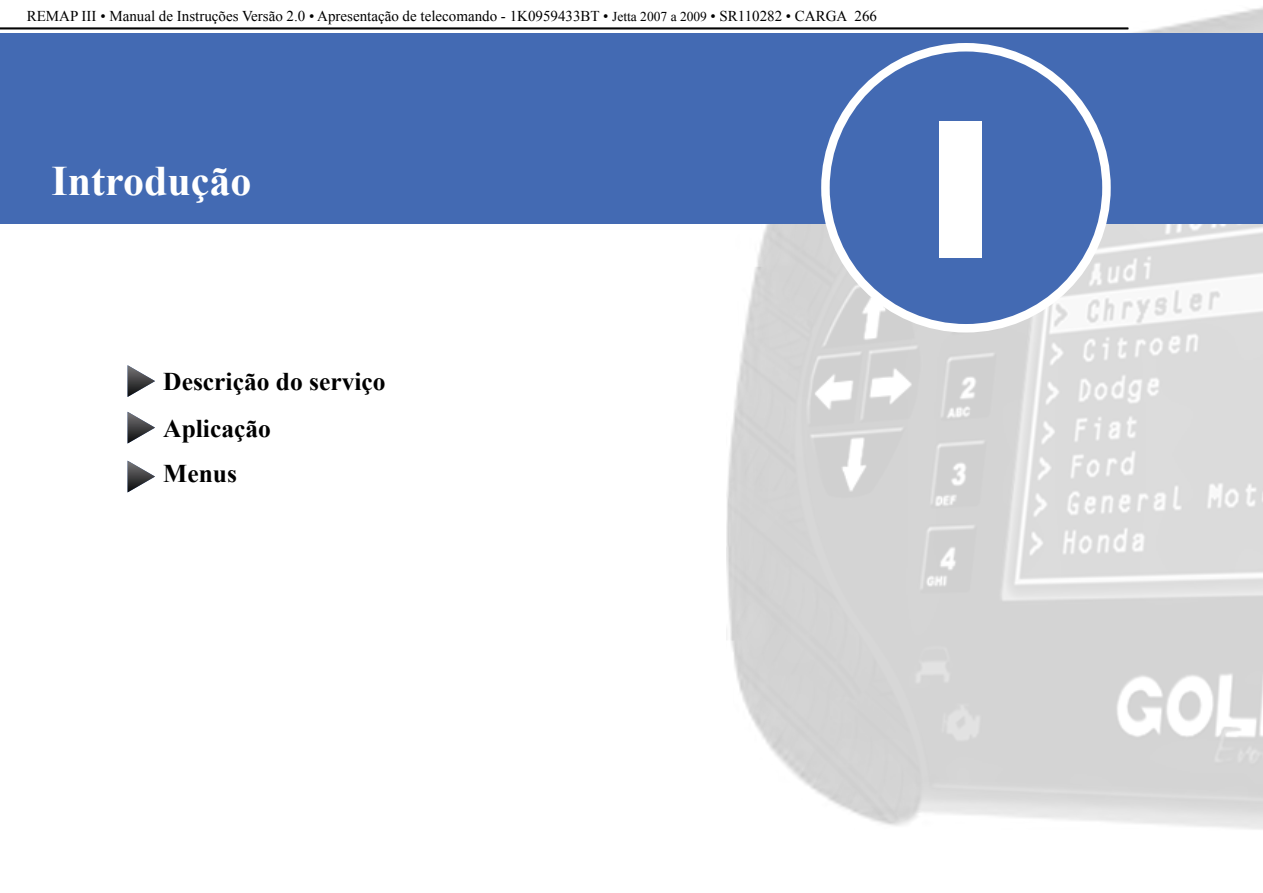
<style>
.page{position:relative;width:1263px;height:893px;background:#fff}
.page>*{position:absolute;margin:0;border:0;box-sizing:border-box;transform-origin:0 0}
.t1{font:900 190.5px "Arial";color:#fff}
.t2{font:700 42px "Times New Roman";color:#fff}
.t3{font:700 25.5px/45.9px "Times New Roman";color:#000}
.t4{font:15px "Times New Roman";color:#000}
.s1{font-size:13.5px}
</style>
<div class="page">
<hr style="left:0;top:28px;width:1128px;height:1px;background:#000">
<hr style="left:0;top:29px;width:1128px;height:1px;background:#000">
<img style="left:727px;top:7px;width:536px;height:823px">
<div style="left:0;top:34px;width:1263px;height:190px;background:#436ab3"></div>
<div style="left:825px;top:47px;width:281px;height:281px;background:#436ab3;border-radius:50%"></div>
<div style="left:821px;top:43px;width:290px;height:290px;border:9px solid #fff;border-radius:50%"></div>
<svg style="left:128px;top:365px;width:27px;height:32px"></svg>
<svg style="left:128px;top:412px;width:27px;height:31px"></svg>
<svg style="left:128px;top:461px;width:27px;height:31px"></svg>
<p class="t4" style="left:27px;top:6px;width:852px">REMAP III • Manual de Instruções Versão 2.0 • Apresentação de telecomando - 1K0959433BT • <span class="s1">Jetta 2007 a 2009</span> • SR110282 • CARGA 266</p>
<h2 class="t2" style="left:52px;top:152px;width:201px">Introdução</h2>
<h3 class="t3" style="left:163px;top:358px;width:224px">Descrição do serviço<br>Aplicação<br>Menus</h3>
<h1 class="t1" style="left:924px;top:51px;width:76px">I</h1>
</div>
